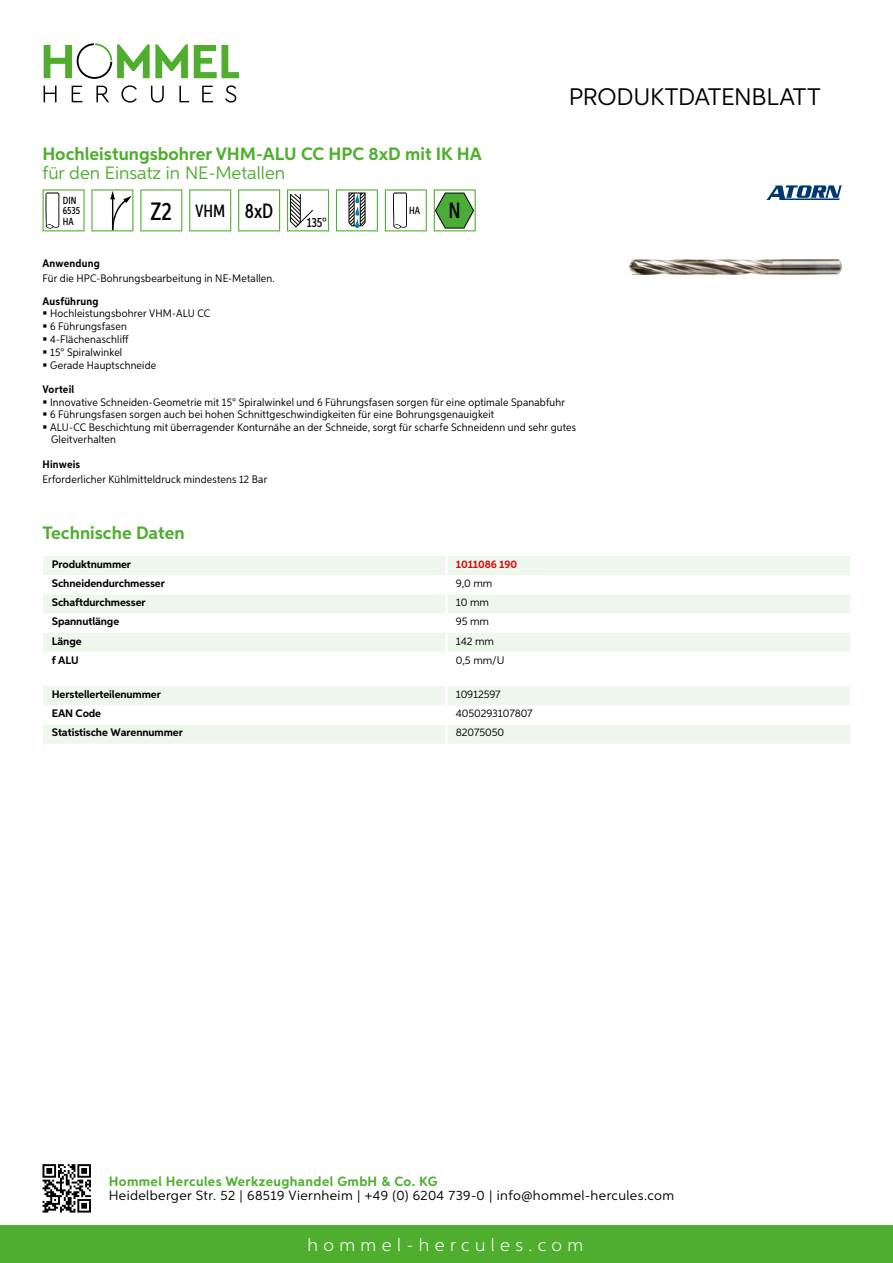
<style>
.page{position:relative;width:893px;height:1263px;background:#fff}
.page>*{position:absolute;margin:0;border:0;box-sizing:border-box;transform-origin:0 0}
.t1{font:24px "Aspira";letter-spacing:-.01em;color:#000}
.t2{font:500 22.2px "Aspira XX Nar";color:#000}
.t3{font:700 18px "Aspira";color:#50ae2f}
.t4{font:18px "Aspira";color:#50ae2f}
.t5{font:300 18px "Aspira";letter-spacing:.3em;color:#fff}
.t6{font:500 17.85px "Aspira XX Nar";color:#000}
.t7{font:13.5px "Aspira";letter-spacing:.03em;color:#000}
.t8{font:700 13.5px "Aspira";letter-spacing:.03em;color:#50ae2f}
.t9{font:500 13.35px "Aspira XX Nar";color:#000}
.t10{font:10.95px/12.8px "Aspira Nar";letter-spacing:.015em;color:#000}
.t11{font:700 10.95px "Aspira";letter-spacing:-.01em;color:#000}
.t12{font:10.95px "Aspira";letter-spacing:-.01em;color:#000}
.t13{font:700 10.95px "Aspira Nar";letter-spacing:.02em;color:#000}
.t14{font:700 10.95px "Aspira";letter-spacing:-.01em;color:#cd1013}
.t15{font:500 10.35px/10.4px "Aspira XX Nar";color:#000}
.s1{font-size:25.2px}
.s2{font-size:20.7px}
</style>
<div class="page">
<div style="left:0;top:1226px;width:893px;height:37px;background:#50ae2f"></div>
<svg style="left:43px;top:1164px;width:48px;height:48px"></svg>
<svg style="left:194px;top:45px;width:45px;height:33px"></svg>
<svg style="left:44px;top:43px;width:144px;height:36px"></svg>
<svg style="left:44px;top:86px;width:13px;height:16px"></svg>
<svg style="left:72px;top:86px;width:10px;height:16px"></svg>
<svg style="left:96px;top:86px;width:13px;height:16px"></svg>
<svg style="left:121px;top:85px;width:16px;height:18px"></svg>
<svg style="left:151px;top:86px;width:13px;height:17px"></svg>
<svg style="left:179px;top:86px;width:10px;height:16px"></svg>
<svg style="left:202px;top:86px;width:11px;height:16px"></svg>
<svg style="left:225px;top:85px;width:11px;height:18px"></svg>
<div style="left:43px;top:556px;width:807px;height:19px;background:#eef7eb"></div>
<svg style="left:43px;top:595px;width:807px;height:57px;fill:#eef7eb"></svg>
<hr style="left:445px;top:556px;width:3px;height:19px;background:#fff">
<hr style="left:445px;top:594px;width:3px;height:19px;background:#fff">
<hr style="left:445px;top:613px;width:3px;height:20px;background:#fff">
<hr style="left:445px;top:633px;width:3px;height:19px;background:#fff">
<svg style="left:43px;top:686px;width:807px;height:58px"></svg>
<hr style="left:445px;top:724px;width:3px;height:20px;background:#fff">
<svg style="left:43px;top:189px;width:42px;height:42px"></svg>
<svg style="left:91px;top:189px;width:42px;height:42px"></svg>
<svg style="left:140px;top:189px;width:42px;height:42px"></svg>
<svg style="left:189px;top:189px;width:42px;height:42px"></svg>
<svg style="left:238px;top:189px;width:42px;height:42px"></svg>
<svg style="left:287px;top:189px;width:42px;height:42px"></svg>
<svg style="left:336px;top:189px;width:42px;height:42px"></svg>
<svg style="left:385px;top:189px;width:42px;height:42px"></svg>
<svg style="left:434px;top:189px;width:42px;height:42px"></svg>
<img style="left:629px;top:259px;width:213px;height:15px">
<svg style="left:766px;top:185px;width:76px;height:15px"></svg>
<h3 class="t3" style="left:43px;top:142px;width:441px">Hochleistungsbohrer VHM-ALU CC HPC 8xD mit IK HA</h3>
<h3 class="t4" style="left:43px;top:162px;width:244px">für den Einsatz in NE-Metallen</h3>
<p class="t15" style="left:63px;top:195px;width:19px">DIN<br>6535<br>HA</p>
<h3 class="t6" style="left:151px;top:200px;width:124px"><span class="s1">Z2</span> VHM <span class="s2">8xD</span></h3>
<p class="t9" style="left:307px;top:215px;width:21px">135°</p>
<p class="t15" style="left:409px;top:205px;width:12px">HA</p>
<h2 class="t2" style="left:449px;top:197px;width:14px">N</h2>
<h1 class="t1" style="left:569px;top:82px;width:253px">Produktdatenblatt</h1>
<p class="t13" style="left:43px;top:257px;width:59px">Anwendung</p>
<p class="t10" style="left:43px;top:272px;width:234px">Für die HPC-Bohrungsbearbeitung in NE-Metallen.</p>
<p class="t13" style="left:43px;top:294px;width:58px">Ausführung</p>
<p class="t10" style="left:50px;top:307px;width:161px">Hochleistungsbohrer VHM-ALU CC<br>6 Führungsfasen<br>4-Flächenaschliff<br>15° Spiralwinkel<br>Gerade Hauptschneide</p>
<p class="t13" style="left:43px;top:382px;width:33px">Vorteil</p>
<p class="t10" style="left:50px;top:395px;width:527px">Innovative Schneiden-Geometrie mit 15° Spiralwinkel und 6 Führungsfasen sorgen für eine optimale Spanabfuhr<br>6 Führungsfasen sorgen auch bei hohen Schnittgeschwindigkeiten für eine Bohrungsgenauigkeit<br>ALU-CC Beschichtung mit überragender Konturnähe an der Schneide, sorgt für scharfe Schneidenn und sehr gutes Gleitverhalten</p>
<p class="t13" style="left:43px;top:458px;width:39px">Hinweis</p>
<p class="t10" style="left:43px;top:473px;width:226px">Erforderlicher Kühlmitteldruck mindestens 12 Bar</p>
<h3 class="t3" style="left:43px;top:522px;width:144px">Technische Daten</h3>
<p class="t11" style="left:52px;top:557px;width:81px">Produktnummer</p>
<p class="t14" style="left:456px;top:557px;width:63px">1011086 190</p>
<p class="t11" style="left:52px;top:577px;width:115px">Schneidendurchmesser</p>
<p class="t12" style="left:456px;top:577px;width:38px">9,0 mm</p>
<p class="t11" style="left:52px;top:596px;width:95px">Schaftdurchmesser</p>
<p class="t12" style="left:456px;top:596px;width:35px">10 mm</p>
<p class="t11" style="left:52px;top:615px;width:69px">Spannutlänge</p>
<p class="t12" style="left:456px;top:615px;width:35px">95 mm</p>
<p class="t11" style="left:52px;top:634px;width:31px">Länge</p>
<p class="t12" style="left:456px;top:634px;width:40px">142 mm</p>
<p class="t11" style="left:52px;top:653px;width:28px">f ALU</p>
<p class="t12" style="left:456px;top:653px;width:48px">0,5 mm/U</p>
<p class="t11" style="left:52px;top:688px;width:111px">Herstellerteilenummer</p>
<p class="t12" style="left:456px;top:688px;width:46px">10912597</p>
<p class="t11" style="left:52px;top:707px;width:51px">EAN Code</p>
<p class="t12" style="left:456px;top:707px;width:78px">4050293107807</p>
<p class="t11" style="left:52px;top:726px;width:132px">Statistische Warennummer</p>
<p class="t12" style="left:456px;top:726px;width:50px">82075050</p>
<p class="t8" style="left:109px;top:1172px;width:330px">Hommel Hercules Werkzeughandel GmbH &amp; Co. KG</p>
<p class="t7" style="left:109px;top:1187px;width:567px">Heidelberger Str. 52 | 68519 Viernheim | +49 (0) 6204 739-0 | info@hommel-hercules.com</p>
<h3 class="t5" style="left:307px;top:1234px;width:277px">hommel-hercules.com</h3>
</div>
